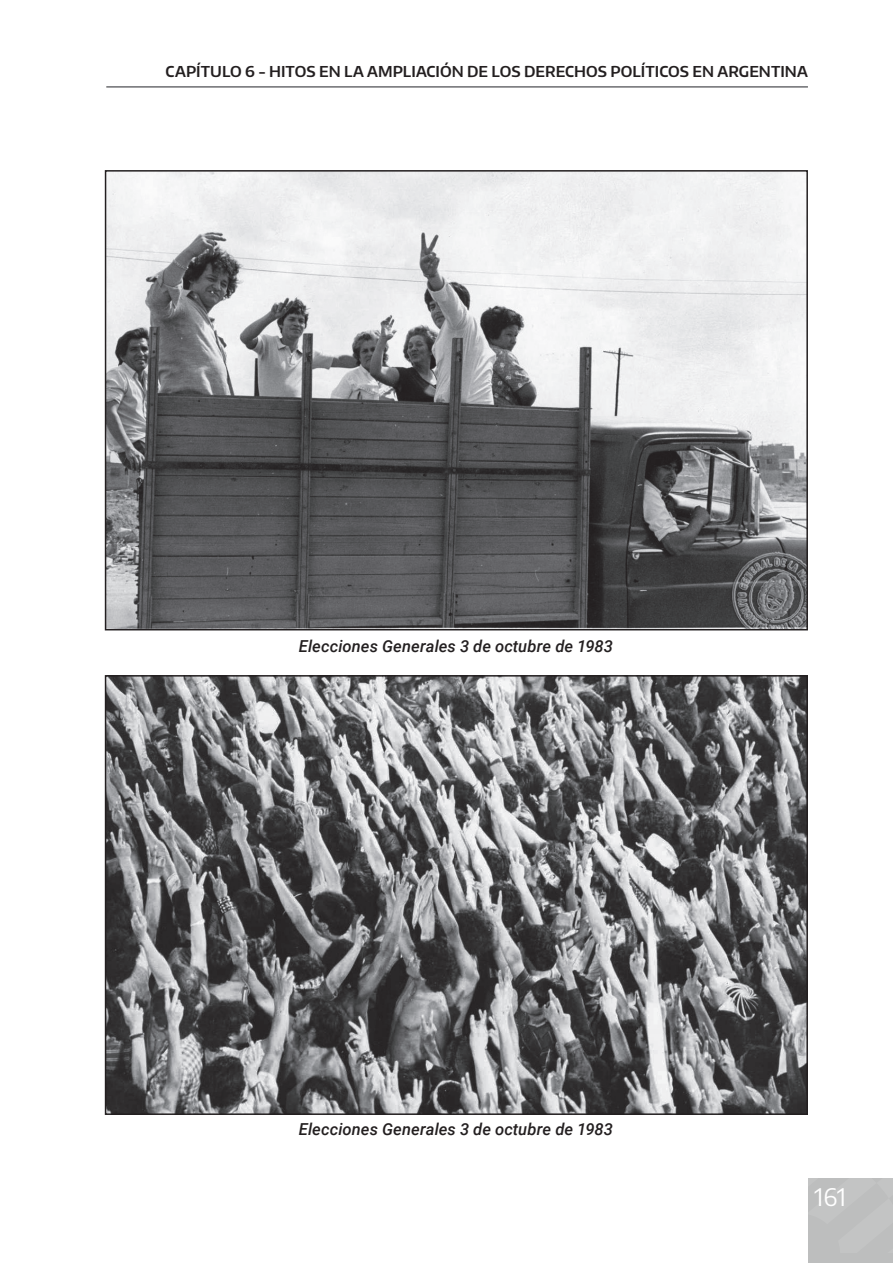
<style>
.page{position:relative;width:893px;height:1263px;background:#fff}
.page>*{position:absolute;margin:0;border:0;box-sizing:border-box;transform-origin:0 0}
.t1{font:24px "Encode Sans";color:#fff}
.t2{font:italic 500 16.5px "Roboto";letter-spacing:.005em;color:#231f20}
.t3{font:600 15px "Encode Sans";letter-spacing:.005em;color:#231f20}
</style>
<div class="page">
<div style="left:808px;top:1178px;width:85px;height:85px;background:#bdbebe"></div>
<hr style="left:106px;top:86px;width:702px;height:2px;background:#6c6d70">
<img style="left:108px;top:678px;width:697px;height:434px">
<div style="left:105px;top:675px;width:703px;height:440px;border:2px solid #231f20"></div>
<img style="left:108px;top:173px;width:697px;height:454px">
<div style="left:105px;top:170px;width:703px;height:460px;border:2px solid #231f20"></div>
<p class="t3" style="left:166px;top:61px;width:644px">CAPÍTULO 6 - HITOS EN LA AMPLIACIÓN DE LOS DERECHOS POLÍTICOS EN ARGENTINA</p>
<p class="t2" style="left:299px;top:635px;width:315px">Elecciones Generales 3 de octubre de 1983</p>
<p class="t2" style="left:299px;top:1117px;width:315px">Elecciones Generales 3 de octubre de 1983</p>
<h1 class="t1" style="left:815px;top:1180px;width:33px">161</h1>
</div>
